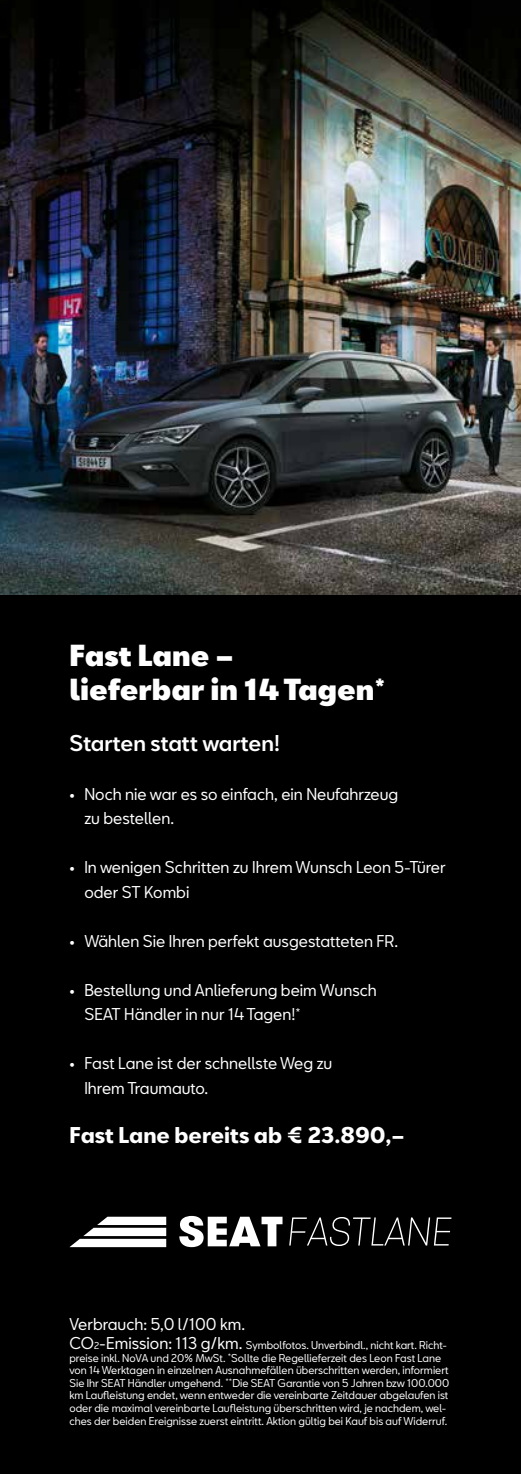
<style>
.page{position:relative;width:521px;height:1474px;background:#fff}
.page>*{position:absolute;margin:0;border:0;box-sizing:border-box;transform-origin:0 0}
.t1{font:900 28px/33.6px "SEATBCN";color:#fff}
.t2{font:700 21px "SEATBCN";color:#fff}
.t3{font:500 21px "SEATBCN";color:#fff}
.t4{font:15.75px/24.5px "SEATBCN";color:#fff}
.t5{font:10.5px/12.6px "SEATBCN";color:#fff}
.s1{font-size:15.75px}
.s2{font-size:9.1px}
</style>
<div class="page">
<div style="left:0;top:0;width:521px;height:1473px;background:#000"></div>
<svg style="left:69px;top:1216px;width:97px;height:31px"></svg>
<svg style="left:179px;top:1215px;width:103px;height:32px"></svg>
<svg style="left:289px;top:1217px;width:162px;height:28px"></svg>
<img style="left:0;top:0;width:521px;height:594px">
<h1 class="t1" style="left:69px;top:640px;width:317px">Fast Lane –<br>lieferbar in 14 Tagen<sup>*</sup></h1>
<h2 class="t3" style="left:69px;top:731px;width:212px">Starten statt warten!</h2>
<h3 class="t4" style="left:84px;top:781px;width:315px;text-indent:-15px">• Noch nie war es so einfach, ein Neufahrzeug zu bestellen.</h3>
<h3 class="t4" style="left:84px;top:854px;width:363px;text-indent:-15px">• In wenigen Schritten zu Ihrem Wunsch Leon 5-Türer oder ST Kombi</h3>
<h3 class="t4" style="left:69px;top:928px;width:330px">• Wählen Sie Ihren perfekt ausgestatteten FR.</h3>
<h3 class="t4" style="left:84px;top:977px;width:294px;text-indent:-15px">• Bestellung und Anlieferung beim Wunsch<br>SEAT Händler in nur 14 Tagen!<sup>*</sup></h3>
<h3 class="t4" style="left:84px;top:1050px;width:250px;text-indent:-15px">• Fast Lane ist der schnellste Weg zu<br>Ihrem Traumauto.</h3>
<h2 class="t2" style="left:69px;top:1123px;width:337px">Fast Lane bereits ab € 23.890,–</h2>
<h3 class="t4" style="left:69px;top:1311px;width:177px">Verbrauch: 5,0 l/100 km.</h3>
<p class="t5" style="left:69px;top:1338px;width:381px"><span class="s1">CO</span><span class="s2">2</span><span class="s1">-Emission: 113 g/km.</span> Symbolfotos. Unverbindl., nicht kart. Richt&shy;preise inkl. NoVA und 20% MwSt. <sup>*</sup>Sollte die Regellieferzeit des Leon Fast Lane von 14 Werktagen in einzelnen Ausnahmefällen überschritten werden, informiert Sie Ihr SEAT Händler umgehend. <sup>**</sup>Die SEAT Garantie von 5 Jahren bzw 100.000 km Laufleistung endet, wenn entweder die vereinbarte Zeitdauer abgelaufen ist oder die maximal vereinbarte Laufleistung überschritten wird, je nachdem, wel&shy;ches der beiden Ereignisse zuerst eintritt. Aktion gültig bei Kauf bis auf Widerruf.</p>
</div>
